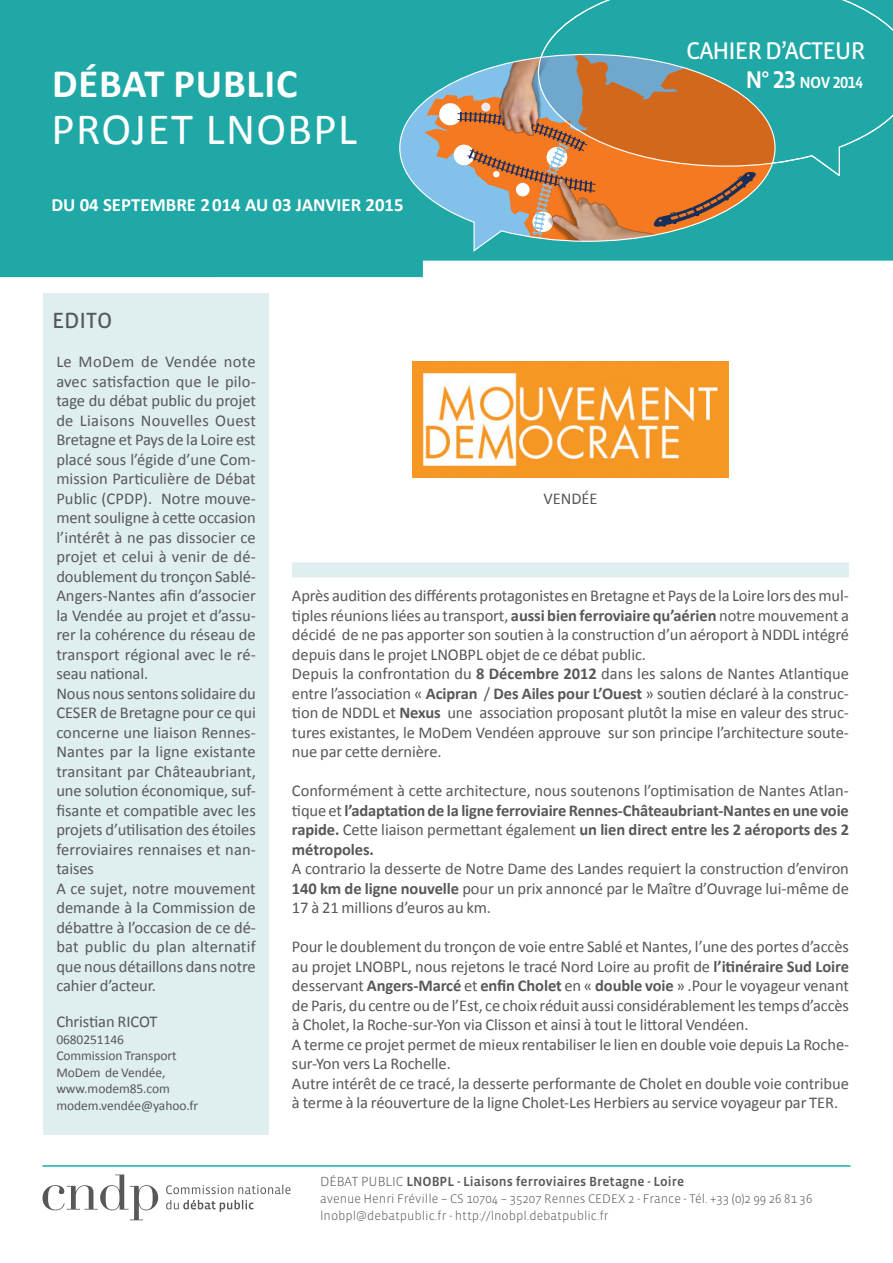
<style>
.page{position:relative;width:893px;height:1263px;background:#fff}
.page>*{position:absolute;margin:0;border:0;box-sizing:border-box;transform-origin:0 0}
.t1{font:45px "Calibri";letter-spacing:.03em;color:#fff}
.t2{font:700 40.5px "Calibri";letter-spacing:.02em;color:#fff}
.t3{font:24.75px "Vista Sans OT";letter-spacing:-.04em;color:#fff}
.TEXTE_COURANT{font:22.5px "Vista Sans OT";letter-spacing:-.005em;color:#57585a}
.t4{font:700 18.75px "Calibri";color:#fff}
.TEXTE_COURANT-2{font:16.5px/19.5px "Calibri";letter-spacing:-.005em;color:#57585a;text-align:justify}
.TEXTE_COURANT-3{font:700 16.5px/19.5px "Calibri";letter-spacing:-.005em;color:#57585a;text-align:justify}
.t5{font:500 16.5px "Vista Sans OT";letter-spacing:-.04em;color:#fff}
.TEXTE_COURANT-4{font:13.5px "Calibri";letter-spacing:-.005em;color:#57585a}
.t6{font:500 13.5px "Vista Sans OT";color:#57585a}
.t7{font:300 12.75px "Vista Sans OT";color:#57585a}
.s1{font-size:24.75px}
.s2{font-weight:700}
.s3{font-weight:400}
.s4{font-weight:300}
</style>
<div class="page">
<hr style="left:43px;top:1165px;width:807px;height:2px;background:#1fa8a6">
<svg style="left:166px;top:1200px;width:88px;height:12px"></svg>
<svg style="left:166px;top:1184px;width:124px;height:10px"></svg>
<svg style="left:43px;top:1174px;width:115px;height:46px"></svg>
<div style="left:0;top:0;width:893px;height:277px;background:#1fa8a6"></div>
<div style="left:44px;top:293px;width:225px;height:842px;background:#dfeeee"></div>
<div style="left:292px;top:562px;width:557px;height:15px;background:#dfeeee"></div>
<img style="left:412px;top:362px;width:317px;height:115px">
<svg style="left:399px;top:53px;width:377px;height:200px;background:#59b0b4"></svg>
<div style="left:537px;top:0;width:356px;height:178px;background:#1fa8a6"></div>
<svg style="left:457px;top:53px;width:319px;height:198px;background:#a48c67"></svg>
<p class="t2" style="left:52px;top:59px;width:247px">DÉBAT PUBLIC</p>
<p class="t1" style="left:51px;top:101px;width:307px">PROJET LNOBPL</p>
<p class="t4" style="left:51px;top:193px;width:354px">DU 04 SEPTEMBRE 2014 AU 03 JANVIER 2015</p>
<p class="t3" style="left:686px;top:38px;width:181px">CAHIER D’ACTEUR</p>
<p class="t5" style="left:745px;top:74px;width:120px"><span class="s1">N° 23</span> NOV 2014</p>
<p class="TEXTE_COURANT" style="left:52px;top:309px;width:62px">EDITO</p>
<p class="TEXTE_COURANT-2" style="left:56px;top:351px;width:201px">Le MoDem de Vendée note avec satisfaction que le pilo&shy;tage du débat public du projet de Liaisons Nouvelles Ouest Bretagne et Pays de la Loire est placé sous l’égide d’une Com&shy;mission Particulière de Débat Public (CPDP). Notre mouve&shy;ment souligne à cette occasion l’intérêt à ne pas dissocier ce projet et celui à venir de dé&shy;doublement du tronçon Sablé-Angers-Nantes afin d’associer la Vendée au projet et d’assu&shy;rer la cohérence du réseau de transport régional avec le ré&shy;seau national.</p>
<p class="TEXTE_COURANT-2" style="left:56px;top:683px;width:201px">Nous nous sentons solidaire du CESER de Bretagne pour ce qui concerne une liaison Rennes-Nantes par la ligne existante transitant par Châteaubriant, une solution économique, suf&shy;fisante et compatible avec les projets d’utilisation des étoiles ferroviaires rennaises et nan&shy;taises</p>
<p class="TEXTE_COURANT-2" style="left:56px;top:878px;width:201px">A ce sujet, notre mouvement demande à la Commission de débattre à l’occasion de ce dé&shy;bat public du plan alternatif que nous détaillons dans notre cahier d’acteur.</p>
<p class="TEXTE_COURANT-2" style="left:56px;top:1011px;width:103px">Christian RICOT</p>
<p class="TEXTE_COURANT-4" style="left:56px;top:1031px;width:69px">0680251146</p>
<p class="TEXTE_COURANT-4" style="left:56px;top:1047px;width:122px">Commission Transport</p>
<p class="TEXTE_COURANT-4" style="left:56px;top:1064px;width:111px">MoDem de Vendée,</p>
<p class="TEXTE_COURANT-4" style="left:56px;top:1080px;width:115px">www.modem85.com</p>
<p class="TEXTE_COURANT-4" style="left:56px;top:1097px;width:143px">modem.vendée@yahoo.fr</p>
<p class="TEXTE_COURANT-2" style="left:544px;top:488px;width:55px">VENDÉE</p>
<p class="TEXTE_COURANT-2" style="left:292px;top:585px;width:559px">Après audition des différents protagonistes en Bretagne et Pays de la Loire lors des mul&shy;tiples réunions liées au transport, <span class="s2">aussi bien ferroviaire qu’aérien</span> notre mouvement a décidé de ne pas apporter son soutien à la construction d’un aéroport à NDDL intégré depuis dans le projet LNOBPL objet de ce débat public.</p>
<p class="TEXTE_COURANT-2" style="left:292px;top:663px;width:558px">Depuis la confrontation du <span class="s2">8 Décembre 2012</span> dans les salons de Nantes Atlantique entre l’association « <span class="s2">Acipran</span> / <span class="s2">Des Ailes pour L’Ouest</span> » soutien déclaré à la construc&shy;tion de NDDL et <span class="s2">Nexus</span> une association proposant plutôt la mise en valeur des struc&shy;tures existantes, le MoDem Vendéen approuve sur son principe l’architecture soute&shy;nue par cette dernière.</p>
<p class="TEXTE_COURANT-3" style="left:292px;top:780px;width:559px"><span class="s3">Conformément à cette architecture, nous soutenons l’optimisation de Nantes Atlan&shy;tique et</span> l’adaptation de la ligne ferroviaire Rennes-Châteaubriant-Nantes en une voie rapide. <span class="s3">Cette liaison permettant également</span> un lien direct entre les 2 aéroports des 2 métropoles.</p>
<p class="TEXTE_COURANT-2" style="left:292px;top:858px;width:558px">A contrario la desserte de Notre Dame des Landes requiert la construction d’environ <span class="s2">140 km de ligne nouvelle</span> pour un prix annoncé par le Maître d’Ouvrage lui-même de 17 à 21 millions d’euros au km.</p>
<p class="TEXTE_COURANT-2" style="left:292px;top:936px;width:559px">Pour le doublement du tronçon de voie entre Sablé et Nantes, l’une des portes d’accès au projet LNOBPL, nous rejetons le tracé Nord Loire au profit de <span class="s2">l’itinéraire Sud Loire </span>desservant <span class="s2">Angers-Marcé</span> et <span class="s2">enfin Cholet</span> en « <span class="s2">double voie</span> » .Pour le voyageur venant de Paris, du centre ou de l’Est, ce choix réduit aussi considérablement les temps d’accès à Cholet, la Roche-sur-Yon via Clisson et ainsi à tout le littoral Vendéen.</p>
<p class="TEXTE_COURANT-2" style="left:292px;top:1034px;width:559px">A terme ce projet permet de mieux rentabiliser le lien en double voie depuis La Roche&shy;sur-Yon vers La Rochelle.</p>
<p class="TEXTE_COURANT-2" style="left:292px;top:1073px;width:558px">Autre intérêt de ce tracé, la desserte performante de Cholet en double voie contribue à terme à la réouverture de la ligne Cholet-Les Herbiers au service voyageur par TER.</p>
<p class="t6" style="left:320px;top:1174px;width:366px"><span class="s4">DÉBAT PUBLIC</span> LNOBPL - Liaisons ferroviaires Bretagne - Loire</p>
<p class="t7" style="left:320px;top:1192px;width:494px">avenue Henri Fréville – CS 10704 – 35207 Rennes CEDEX 2 - France - Tél. +33 (0)2 99 26 81 36</p>
<p class="t7" style="left:320px;top:1209px;width:290px">lnobpl@debatpublic.fr - http://lnobpl.debatpublic.fr</p>
</div>
